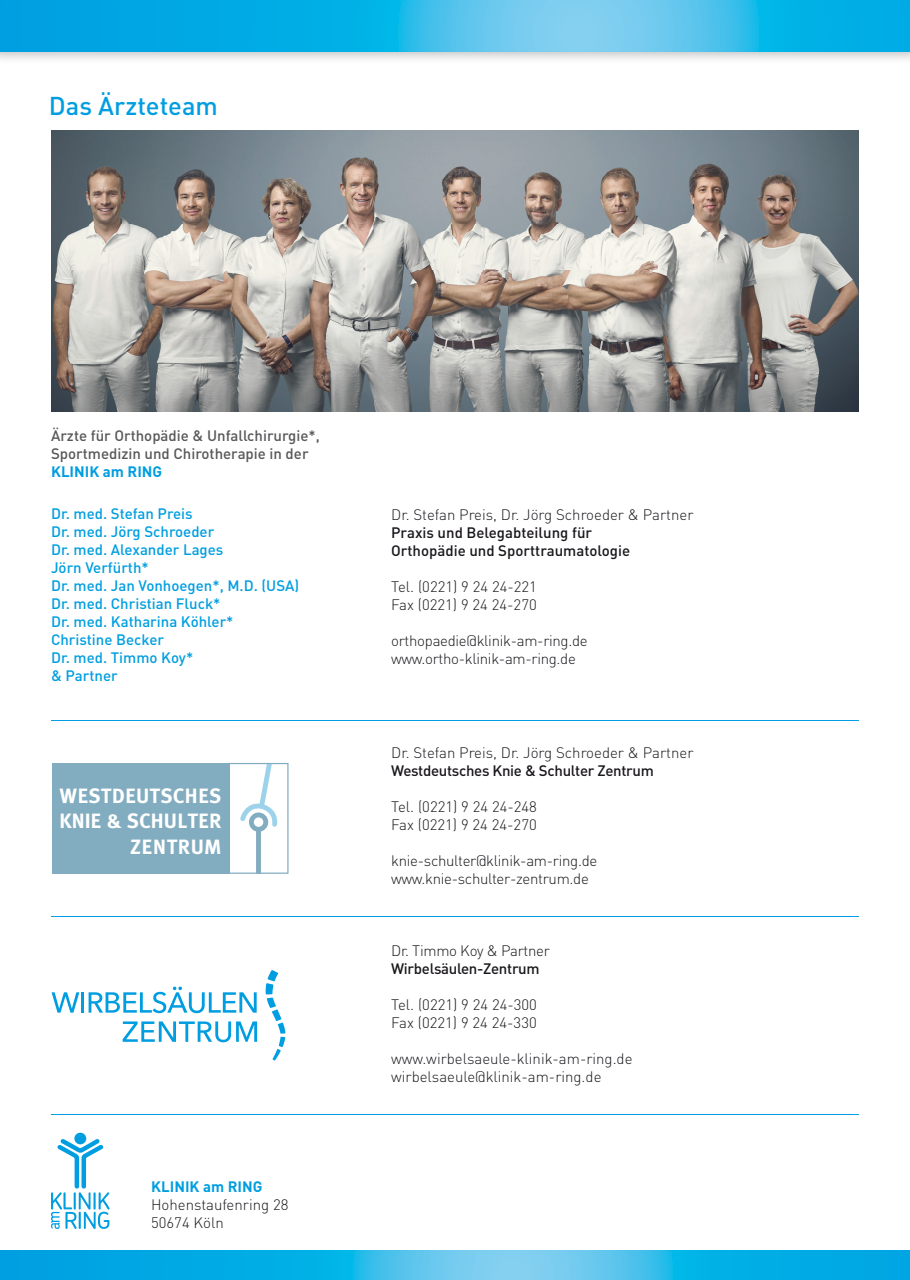
<style>
.page{position:relative;width:910px;height:1280px;background:#fff}
.page>*{position:absolute;margin:0;border:0;box-sizing:border-box;transform-origin:0 0}
.t1{font:500 25.5px "DIN";color:#009ee0}
.t2{font:700 20.7px/25.5px "Meta";letter-spacing:.03em;color:#fff;text-align:right}
.t3{font:300 15px/18px "DIN";color:#1a171c}
.t4{font:500 15px/18px "DIN";color:#009ee0}
.t5{font:300 15px/18px "DIN";letter-spacing:-.02em;color:#1a171c}
.t6{font:500 15px/18px "DIN";letter-spacing:-.01em;color:#1a171c}
.t7{font:500 15px/18px "DIN";color:#58585a}
.t8{font:700 15px "DIN";color:#009ee0}
</style>
<div class="page">
<img style="left:0;top:51px;width:910px;height:8px">
<svg style="left:0;top:0;width:910px;height:51px;background:#26b6e8"></svg>
<svg style="left:0;top:1250px;width:910px;height:30px;background:#22b4e7"></svg>
<div style="left:74px;top:1133px;width:12px;height:11px;background:#009ee0;border-radius:50%"></div>
<svg style="left:51px;top:1139px;width:59px;height:90px"></svg>
<svg style="left:266px;top:970px;width:19px;height:90px"></svg>
<svg style="left:52px;top:992px;width:27px;height:21px"></svg>
<hr style="left:81px;top:992px;width:3px;height:21px;background:#009ee0">
<svg style="left:89px;top:987px;width:168px;height:26px"></svg>
<svg style="left:123px;top:1021px;width:134px;height:21px"></svg>
<svg style="left:230px;top:763px;width:59px;height:111px"></svg>
<div style="left:52px;top:763px;width:178px;height:111px;background:#82acbf"></div>
<hr style="left:51px;top:720px;width:808px;height:1px;background:#009ee0">
<hr style="left:51px;top:916px;width:808px;height:1px;background:#009ee0">
<hr style="left:51px;top:1114px;width:808px;height:1px;background:#009ee0">
<img style="left:51px;top:131px;width:808px;height:280px">
<h1 class="t1" style="left:49px;top:89px;width:170px">Das Ärzteteam</h1>
<p class="t7" style="left:51px;top:426px;width:270px">Ärzte für Orthopädie &amp; Unfallchirurgie*,<br>Sportmedizin und Chirotherapie in der</p>
<p class="t8" style="left:51px;top:462px;width:113px">KLINIK am RING</p>
<p class="t4" style="left:51px;top:504px;width:250px">Dr. med. Stefan Preis<br>Dr. med. Jörg Schroeder<br>Dr. med. Alexander Lages<br>Jörn Verfürth*<br>Dr. med. Jan Vonhoegen*, M.D. (USA)<br>Dr. med. Christian Fluck*<br>Dr. med. Katharina Köhler*<br>Christine Becker<br>Dr. med. Timmo Koy*<br>&amp; Partner</p>
<h2 class="t2" style="left:59px;top:783px;width:163px">WESTDEUTSCHES<br>KNIE &amp; SCHULTER<br>ZENTRUM</h2>
<p class="t8" style="left:151px;top:1177px;width:113px">KLINIK am RING</p>
<p class="t3" style="left:151px;top:1196px;width:139px">Hohenstaufenring 28<br>50674 Köln</p>
<p class="t3" style="left:391px;top:505px;width:304px">Dr. Stefan Preis, Dr. Jörg Schroeder &amp; Partner</p>
<p class="t6" style="left:391px;top:523px;width:240px">Praxis und Belegabteilung für<br>Orthopädie und Sporttraumatologie</p>
<p class="t3" style="left:391px;top:577px;width:147px">Tel. (0221) 9 24 24-221<br>Fax (0221) 9 24 24-270</p>
<p class="t5" style="left:391px;top:631px;width:198px">orthopaedie@klinik-am-ring.de www.ortho-klinik-am-ring.de</p>
<p class="t3" style="left:391px;top:743px;width:304px">Dr. Stefan Preis, Dr. Jörg Schroeder &amp; Partner</p>
<p class="t6" style="left:391px;top:761px;width:264px">Westdeutsches Knie &amp; Schulter Zentrum</p>
<p class="t3" style="left:391px;top:797px;width:147px">Tel. (0221) 9 24 24-248<br>Fax (0221) 9 24 24-270</p>
<p class="t5" style="left:391px;top:851px;width:208px">knie-schulter@klinik-am-ring.de www.knie-schulter-zentrum.de</p>
<p class="t5" style="left:391px;top:941px;width:160px">Dr. Timmo Koy &amp; Partner</p>
<p class="t6" style="left:391px;top:959px;width:150px">Wirbelsäulen-Zentrum</p>
<p class="t3" style="left:391px;top:995px;width:147px">Tel. (0221) 9 24 24-300<br>Fax (0221) 9 24 24-330</p>
<p class="t3" style="left:391px;top:1049px;width:243px">www.wirbelsaeule-klinik-am-ring.de wirbelsaeule@klinik-am-ring.de</p>
</div>
